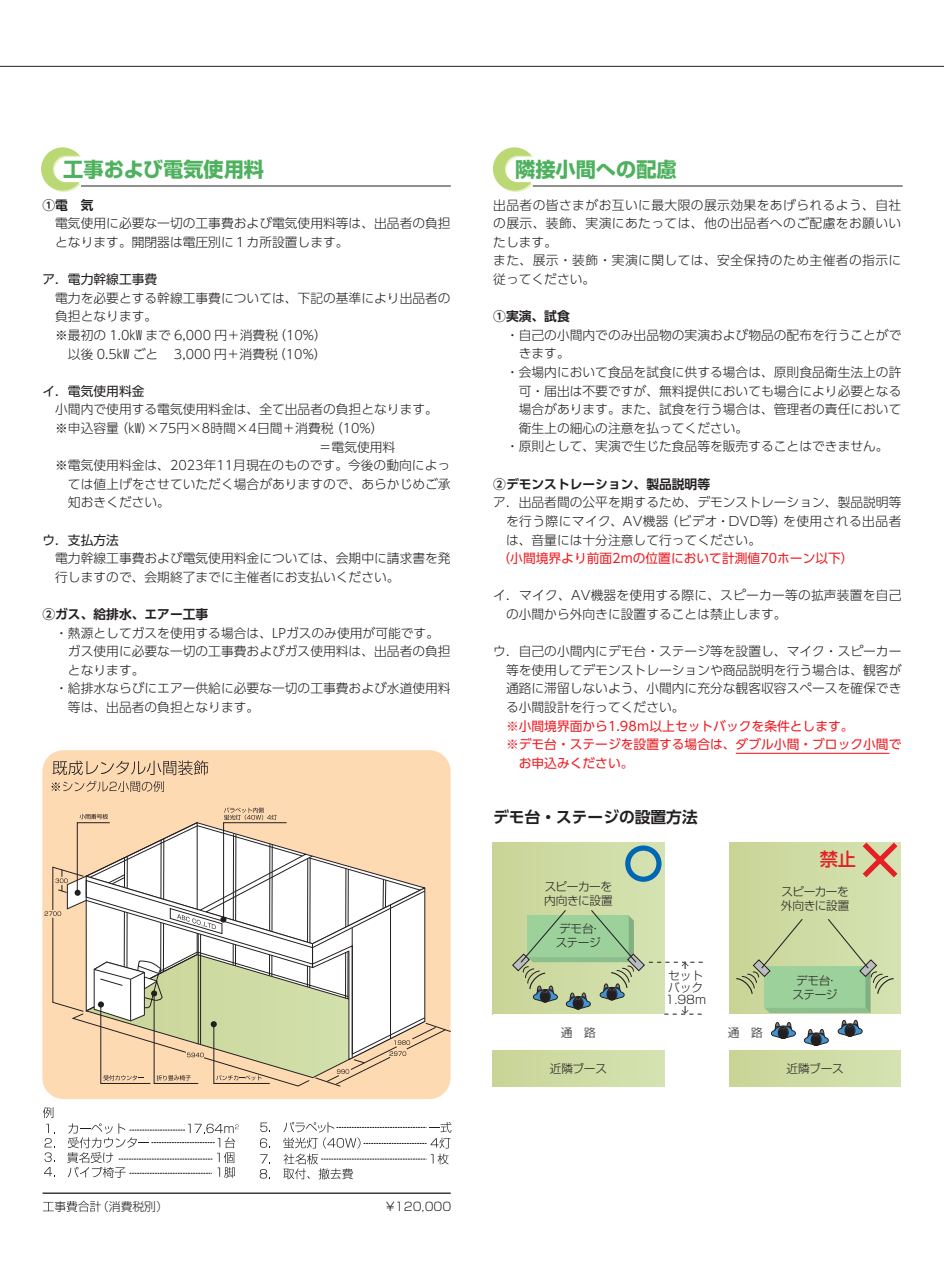
<style>
.page{position:relative;width:944px;height:1263px;background:#fff}
.page>*{position:absolute;margin:0;border:0;box-sizing:border-box;transform-origin:0 0}
.t1{font:700 20.25px "Shin Go Pro";color:#4db15e}
.t2{font:500 18.15px "Shin Go Pro";color:#e41f25}
.t3{font:700 15.75px "UD Shin Go Pro De";color:#231f20}
.t4{font:300 12.75px/18.6px "UD Shin Go Pro";color:#231f20}
.t5{font:300 12.75px/18.6px "UD Shin Go Pro";letter-spacing:.035em;color:#231f20}
.t6{font:12.75px "UD Shin Go Pro";color:#ee1d23}
.t7{font:700 12.75px "UD Shin Go Pro De";color:#231f20}
.t8{font:12.75px "UD Shin Go Pro";color:#231f20}
.t9{font:300 11.7px/14px "Shin Go Pro";letter-spacing:-.025em;color:#231f20;text-align:center}
.t10{font:300 11.7px/12.1px "Shin Go Pro";color:#231f20}
</style>
<div class="page">
<div style="left:42px;top:750px;width:409px;height:349px;background:#fedab3;border-radius:21px"></div>
<svg style="left:44px;top:1124px;width:11px;height:52px"></svg>
<svg style="left:43px;top:1107px;width:10px;height:11px"></svg>
<svg style="left:43px;top:1201px;width:58px;height:11px"></svg>
<svg style="left:52px;top:760px;width:156px;height:15px"></svg>
<svg style="left:52px;top:781px;width:112px;height:11px"></svg>
<svg style="left:260px;top:1138px;width:10px;height:10px"></svg>
<hr style="left:43px;top:1192px;width:408px;height:2px;background:#231f20">
<svg style="left:45px;top:807px;width:406px;height:280px"></svg>
<svg style="left:260px;top:1122px;width:10px;height:10px"></svg>
<svg style="left:260px;top:1154px;width:10px;height:9px"></svg>
<svg style="left:260px;top:1169px;width:10px;height:9px"></svg>
<svg style="left:283px;top:1122px;width:168px;height:57px"></svg>
<svg style="left:67px;top:1123px;width:172px;height:55px"></svg>
<div style="left:730px;top:843px;width:171px;height:171px;background:linear-gradient(to right,#c9d497,#d5e3b2)"></div>
<div style="left:493px;top:843px;width:171px;height:171px;background:linear-gradient(to right,#ccd696,#ccdeb3)"></div>
<div style="left:493px;top:1050px;width:171px;height:37px;background:linear-gradient(to right,#c9d496,#d5e3b2)"></div>
<div style="left:625px;top:845px;width:36px;height:37px;border:5px solid #0166b3;border-radius:50%"></div>
<div style="left:730px;top:1050px;width:171px;height:37px;background:linear-gradient(to right,#c9d497,#d5e3b2)"></div>
<svg style="left:857px;top:842px;width:44px;height:41px;background:#d7b28d"></svg>
<svg style="left:512px;top:909px;width:191px;height:106px"></svg>
<svg style="left:735px;top:918px;width:160px;height:95px;background:#b9d19d"></svg>
<hr style="left:0;top:66px;width:944px;height:1px;background:#231f20">
<hr style="left:736px;top:753px;width:153px;height:1px;background:#ee1d23">
<svg style="left:771px;top:1022px;width:25px;height:17px"></svg>
<svg style="left:838px;top:1020px;width:25px;height:17px"></svg>
<svg style="left:804px;top:1029px;width:25px;height:17px"></svg>
<hr style="left:81px;top:186px;width:370px;height:1px;background:#231f20">
<svg style="left:41px;top:147px;width:40px;height:45px"></svg>
<hr style="left:533px;top:186px;width:370px;height:1px;background:#231f20">
<svg style="left:493px;top:147px;width:40px;height:45px"></svg>
<h1 class="t1" style="left:63px;top:153px;width:202px">工事および電気使用料</h1>
<h1 class="t1" style="left:515px;top:153px;width:163px">隣接小間への配慮</h1>
<p class="t7" style="left:42px;top:195px;width:53px">①電　気</p>
<p class="t4" style="left:55px;top:214px;width:397px;text-indent:-13px">　電気使用に必要な一切の工事費および電気使用料等は、出品者の負担となります。開閉器は電圧別に１カ所設置します。</p>
<p class="t8" style="left:42px;top:269px;width:116px">ア．電力幹線工事費</p>
<p class="t4" style="left:42px;top:288px;width:410px">　電力を必要とする幹線工事費については、下記の基準により出品者の</p>
<p class="t4" style="left:55px;top:307px;width:104px">負担となります。</p>
<p class="t4" style="left:55px;top:325px;width:273px">※最初の 1.0kW まで 6,000 円＋消費税（10%）</p>
<p class="t4" style="left:42px;top:344px;width:286px">　　以後 0.5kW ごと　 3,000 円＋消費税（10%）</p>
<p class="t8" style="left:42px;top:381px;width:104px">イ．電気使用料金</p>
<p class="t4" style="left:42px;top:400px;width:397px">　小間内で使用する電気使用料金は、全て出品者の負担となります。　※申込容量（kW）×75円×8時間×4日間＋消費税（10%）</p>
<p class="t4" style="left:68px;top:456px;width:384px;text-align:justify;text-indent:-26px">　※電気使用料金は、2023年11月現在のものです。今後の動向によっては値上げをさせていただく場合がありますので、あらかじめご承知おきください。</p>
<p class="t8" style="left:42px;top:529px;width:78px">ウ．支払方法</p>
<p class="t4" style="left:55px;top:549px;width:397px;text-indent:-13px">　電力幹線工事費および電気使用料金については、会期中に請求書を発行しますので、会期終了までに主催者にお支払いください。</p>
<p class="t7" style="left:42px;top:604px;width:167px">②ガス、給排水、エアー工事</p>
<p class="t4" style="left:55px;top:623px;width:385px">・熱源としてガスを使用する場合は、LPガスのみ使用が可能です。</p>
<p class="t4" style="left:55px;top:642px;width:397px">　ガス使用に必要な一切の工事費およびガス使用料は、出品者の負担</p>
<p class="t4" style="left:68px;top:660px;width:78px">となります。</p>
<p class="t4" style="left:55px;top:679px;width:397px">・給排水ならびにエアー供給に必要な一切の工事費および水道使用料</p>
<p class="t4" style="left:68px;top:697px;width:193px">等は、出品者の負担となります。</p>
<p class="t5" style="left:493px;top:195px;width:410px">出品者の皆さまがお互いに最大限の展示効果をあげられるよう、自社の展示、装飾、実演にあたっては、他の出品者へのご配慮をお願いいたします。<br>また、展示・装飾・実演に関しては、安全保持のため主催者の指示に従ってください。</p>
<p class="t7" style="left:493px;top:306px;width:78px">①実演、試食</p>
<p class="t4" style="left:506px;top:325px;width:397px">・自己の小間内でのみ出品物の実演および物品の配布を行うことがで</p>
<p class="t4" style="left:519px;top:344px;width:53px">きます。</p>
<p class="t4" style="left:506px;top:362px;width:397px">・会場内において食品を試食に供する場合は、原則食品衛生法上の許</p>
<p class="t4" style="left:519px;top:381px;width:384px">可・届出は不要ですが、無料提供においても場合により必要となる</p>
<p class="t4" style="left:519px;top:400px;width:384px">場合があります。また、試食を行う場合は、管理者の責任において</p>
<p class="t4" style="left:519px;top:418px;width:231px">衛生上の細心の注意を払ってください。</p>
<p class="t4" style="left:506px;top:437px;width:384px">・原則として、実演で生じた食品等を販売することはできません。</p>
<p class="t7" style="left:493px;top:473px;width:218px">②デモンストレーション、製品説明等</p>
<p class="t4" style="left:506px;top:493px;width:397px;text-align:justify;text-indent:-13px">ア．出品者間の公平を期するため、デモンストレーション、製品説明等を行う際にマイク、AV機器（ビデオ・DVD等）を使用される出品者は、音量には十分注意して行ってください。</p>
<p class="t6" style="left:497px;top:548px;width:358px">（小間境界より前面2mの位置において計測値70ホーン以下）</p>
<p class="t4" style="left:506px;top:586px;width:397px;text-indent:-13px">イ．マイク、AV機器を使用する際に、スピーカー等の拡声装置を自己の小間から外向きに設置することは禁止します。</p>
<p class="t4" style="left:506px;top:641px;width:397px;text-align:justify;text-indent:-13px">ウ．自己の小間内にデモ台・ステージ等を設置し、マイク・スピーカー等を使用してデモンストレーションや商品説明を行う場合は、観客が通路に滞留しないよう、小間内に充分な観客収容スペースを確保できる小間設計を行ってください。</p>
<p class="t6" style="left:506px;top:715px;width:349px">※小間境界面から1.98ｍ以上セットバックを条件とします。</p>
<p class="t6" style="left:506px;top:734px;width:397px">※デモ台・ステージを設置する場合は、ダブル小間・ブロック小間で</p>
<p class="t6" style="left:519px;top:752px;width:116px">お申込みください。</p>
<p class="t3" style="left:493px;top:804px;width:206px">デモ台・ステージの設置方法</p>
<p class="t9" style="left:544px;top:878px;width:70px;text-align:left">スピーカーを内向きに設置</p>
<p class="t9" style="left:556px;top:920px;width:47px">デモ台・ステージ</p>
<p class="t9" style="left:561px;top:1024px;width:37px">通　路</p>
<p class="t9" style="left:550px;top:1060px;width:59px">近隣ブース</p>
<p class="t10" style="left:665px;top:968px;width:42px">セットバック<br>1.98m</p>
<h2 class="t2" style="left:820px;top:844px;width:38px">禁止</h2>
<p class="t9" style="left:781px;top:883px;width:70px;text-align:left">スピーカーを外向きに設置</p>
<p class="t9" style="left:728px;top:1024px;width:37px">通　路</p>
<p class="t9" style="left:792px;top:972px;width:47px">デモ台・ステージ</p>
<p class="t9" style="left:786px;top:1060px;width:59px">近隣ブース</p>
<p class="t9" style="left:97px;top:1198px;width:72px">（消費税別）</p>
<p class="t9" style="left:384px;top:1198px;width:68px">￥120,000</p>
</div>
